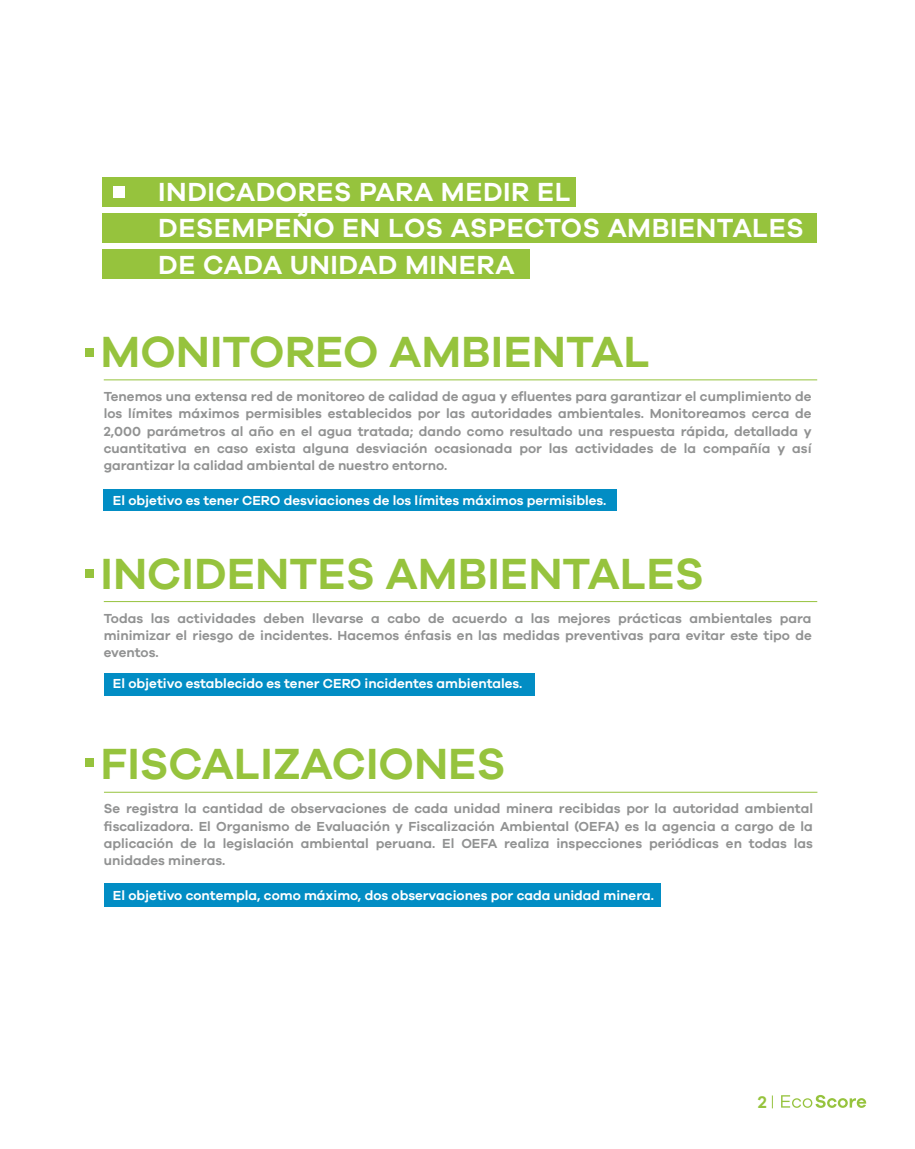
<style>
.page{position:relative;width:915px;height:1149px;background:#fff}
.page>*{position:absolute;margin:0;border:0;box-sizing:border-box;transform-origin:0 0}
.t1{font:600 45px "Galano Grotesque";color:#96c33d}
.t2{font:600 27px/36.5px "Galano Grotesque";letter-spacing:.02em;color:#fff}
.t3{font:600 17.25px "Galano Grotesque";color:#96c33d}
.t4{font:600 13.5px/17.2px "Galano Grotesque";color:#919292;text-align:justify}
.t5{font:600 13.5px "Galano Grotesque";color:#fff}
</style>
<div class="page">
<div style="left:102px;top:176px;width:473px;height:30px;background:#96c33d"></div>
<div style="left:102px;top:212px;width:714px;height:30px;background:#96c33d"></div>
<div style="left:102px;top:248px;width:427px;height:30px;background:#96c33d"></div>
<div style="left:113px;top:186px;width:11px;height:11px;background:#fff"></div>
<div style="left:104px;top:489px;width:513px;height:21px;background:#028dc4"></div>
<div style="left:104px;top:672px;width:430px;height:23px;background:#028dc4"></div>
<div style="left:104px;top:882px;width:556px;height:24px;background:#028dc4"></div>
<div style="left:85px;top:348px;width:8px;height:8px;background:#96c33d"></div>
<div style="left:85px;top:569px;width:8px;height:8px;background:#96c33d"></div>
<div style="left:85px;top:758px;width:8px;height:8px;background:#96c33d"></div>
<hr style="left:104px;top:601px;width:713px;height:1px;background:#96c33d">
<hr style="left:104px;top:791px;width:713px;height:1px;background:#96c33d">
<hr style="left:104px;top:379px;width:712px;height:1px;background:#96c33d">
<svg style="left:781px;top:1095px;width:84px;height:12px"></svg>
<svg style="left:771px;top:1095px;width:1px;height:12px"></svg>
<h2 class="t2" style="left:158px;top:172px;width:646px">INDICADORES PARA MEDIR EL<br>DESEMPEÑO EN LOS ASPECTOS AMBIENTALES<br>DE CADA UNIDAD MINERA</h2>
<h1 class="t1" style="left:101px;top:324px;width:550px">MONITOREO AMBIENTAL</h1>
<p class="t4" style="left:104px;top:387px;width:709px">Tenemos una extensa red de monitoreo de calidad de agua y efluentes para garantizar el cumplimiento de los límites máximos permisibles establecidos por las autoridades ambientales. Monitoreamos cerca de 2,000 parámetros al año en el agua tratada; dando como resultado una respuesta rápida, detallada y cuantitativa en caso exista alguna desviación ocasionada por las actividades de la compañía y así garantizar la calidad ambiental de nuestro entorno.</p>
<p class="t5" style="left:113px;top:491px;width:495px">El objetivo es tener CERO desviaciones de los límites máximos permisibles.</p>
<h1 class="t1" style="left:101px;top:546px;width:604px">INCIDENTES AMBIENTALES</h1>
<p class="t4" style="left:104px;top:609px;width:709px">Todas las actividades deben llevarse a cabo de acuerdo a las mejores prácticas ambientales para minimizar el riesgo de incidentes. Hacemos énfasis en las medidas preventivas para evitar este tipo de eventos.</p>
<p class="t5" style="left:113px;top:675px;width:411px">El objetivo establecido es tener CERO incidentes ambientales.</p>
<h1 class="t1" style="left:101px;top:736px;width:406px">FISCALIZACIONES</h1>
<p class="t4" style="left:104px;top:799px;width:710px">Se registra la cantidad de observaciones de cada unidad minera recibidas por la autoridad ambiental fiscalizadora. El Organismo de Evaluación y Fiscalización Ambiental (OEFA) es la agencia a cargo de la aplicación de la legislación ambiental peruana. El OEFA realiza inspecciones periódicas en todas las unidades mineras.</p>
<p class="t5" style="left:113px;top:887px;width:542px">El objetivo contempla, como máximo, dos observaciones por cada unidad minera.</p>
<p class="t3" style="left:757px;top:1090px;width:11px">2</p>
</div>
